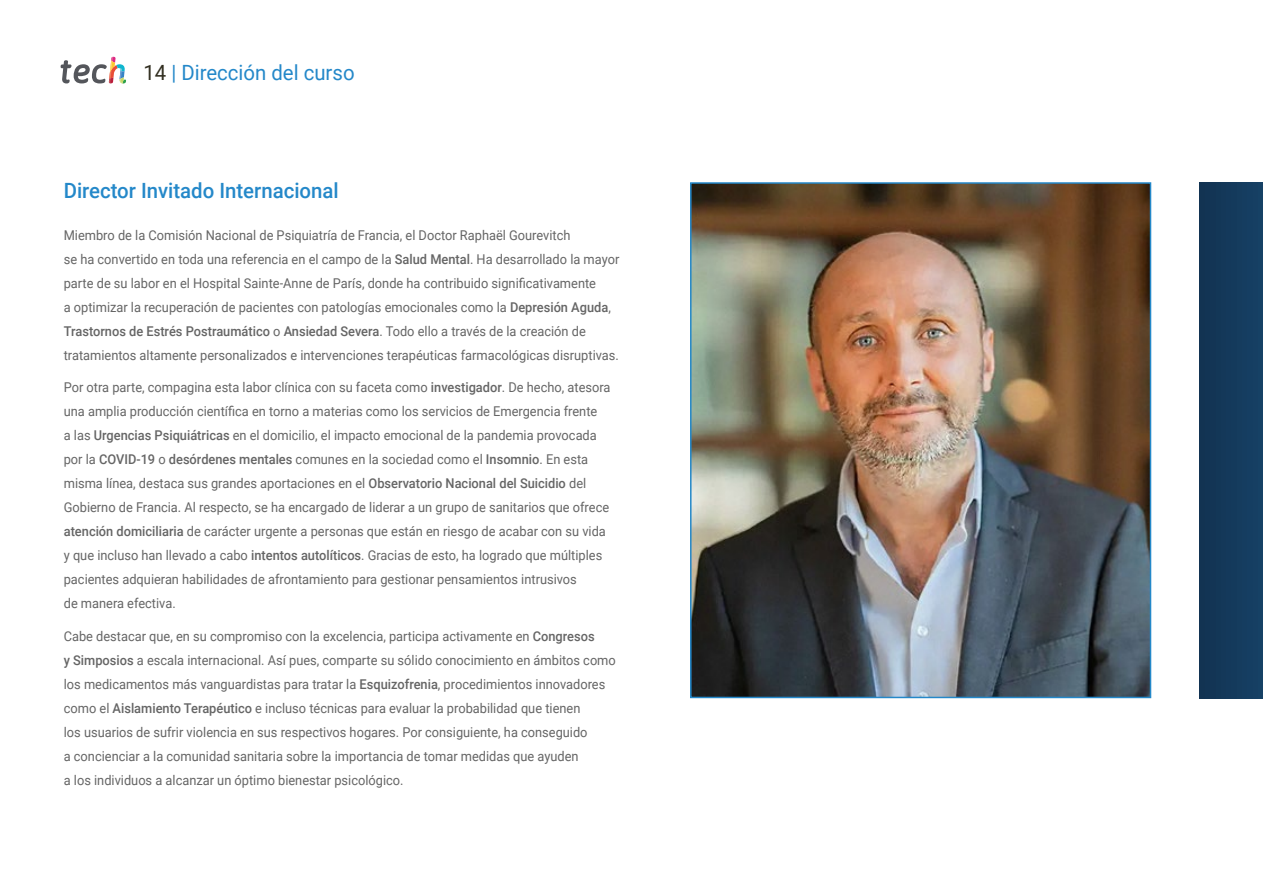
<style>
.page{position:relative;width:1263px;height:893px;background:#fff}
.page>*{position:absolute;margin:0;border:0;box-sizing:border-box;transform-origin:0 0}
.t1{font:500 21px "Roboto";color:#2488c9}
.t2{font:21px "Roboto";color:#2488c9}
.t3{font:13.5px/24px "Roboto";color:#656565;scale:.95 1}
.s1{color:#312e20}
.s2{font-weight:500}
</style>
<div class="page">
<div style="left:1199px;top:182px;width:64px;height:516px;background:#14395b"></div>
<svg style="left:61px;top:57px;width:65px;height:27px"></svg>
<img style="left:693px;top:185px;width:455px;height:510px">
<div style="left:690px;top:182px;width:461px;height:516px;border:2px solid #2488c9"></div>
<h1 class="t2" style="left:144px;top:57px;width:213px"><span class="s1">14</span> | Dirección del curso</h1>
<h1 class="t1" style="left:64px;top:176px;width:276px">Director Invitado Internacional</h1>
<p class="t3" style="left:64px;top:222px;width:586px">Miembro de la Comisión Nacional de Psiquiatría de Francia, el Doctor Raphaël Gourevitch<br>se ha convertido en toda una referencia en el campo de la <span class="s2">Salud Mental</span>. Ha desarrollado la mayor parte de su labor en el Hospital Sainte-Anne de París, donde ha contribuido significativamente<br>a optimizar la recuperación de pacientes con patologías emocionales como la <span class="s2">Depresión Aguda</span>, <span class="s2">Trastornos de Estrés Postraumático</span> o <span class="s2">Ansiedad Severa</span>. Todo ello a través de la creación de tratamientos altamente personalizados e intervenciones terapéuticas farmacológicas disruptivas.</p>
<p class="t3" style="left:64px;top:375px;width:577px">Por otra parte, compagina esta labor clínica con su faceta como <span class="s2">investigador</span>. De hecho, atesora una amplia producción científica en torno a materias como los servicios de Emergencia frente<br>a las <span class="s2">Urgencias Psiquiátricas</span> en el domicilio, el impacto emocional de la pandemia provocada por la <span class="s2">COVID-19</span> o <span class="s2">desórdenes mentales</span> comunes en la sociedad como el <span class="s2">Insomnio</span>. En esta misma línea, destaca sus grandes aportaciones en el <span class="s2">Observatorio Nacional del Suicidio</span> del Gobierno de Francia. Al respecto, se ha encargado de liderar a un grupo de sanitarios que ofrece <span class="s2">atención domiciliaria</span> de carácter urgente a personas que están en riesgo de acabar con su vida y que incluso han llevado a cabo <span class="s2">intentos autolíticos</span>. Gracias de esto, ha logrado que múltiples pacientes adquieran habilidades de afrontamiento para gestionar pensamientos intrusivos<br>de manera efectiva.</p>
<p class="t3" style="left:64px;top:623px;width:583px">Cabe destacar que, en su compromiso con la excelencia, participa activamente en <span class="s2">Congresos<br>y Simposios</span> a escala internacional. Así pues, comparte su sólido conocimiento en ámbitos como los medicamentos más vanguardistas para tratar la <span class="s2">Esquizofrenia</span>, procedimientos innovadores como el <span class="s2">Aislamiento Terapéutico</span> e incluso técnicas para evaluar la probabilidad que tienen<br>los usuarios de sufrir violencia en sus respectivos hogares. Por consiguiente, ha conseguido<br>a concienciar a la comunidad sanitaria sobre la importancia de tomar medidas que ayuden<br>a los individuos a alcanzar un óptimo bienestar psicológico.</p>
</div>
